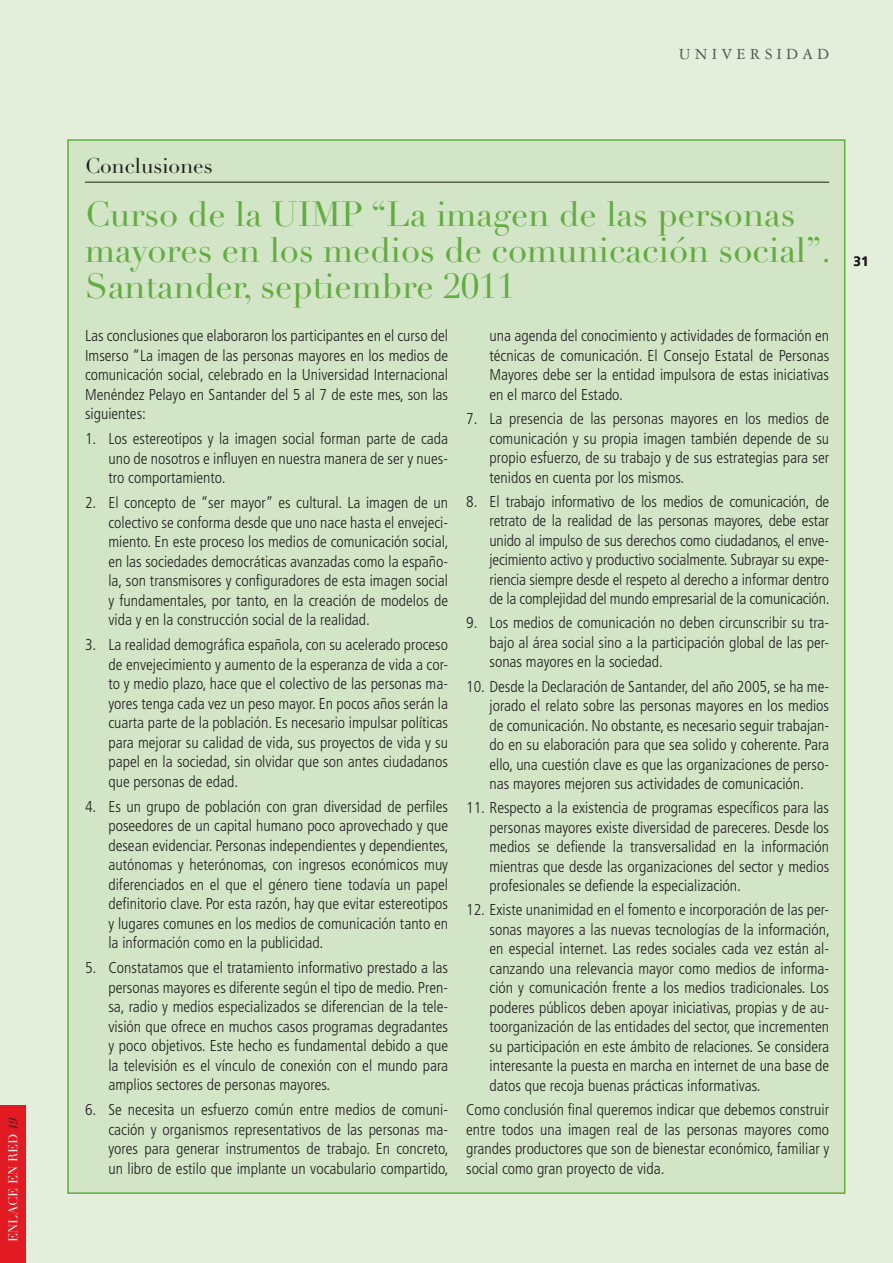
<style>
.page{position:relative;width:893px;height:1263px;background:#e3eedb}
.page>*{position:absolute;margin:0;border:0;box-sizing:border-box;transform-origin:0 0}
.t1{font:34.5px/36px "Didot LH";color:#61ad3e}
.t2{font:21px "Didot LH";color:#231f20}
.t3{font:16.5px "Garamond Three";letter-spacing:.25em;color:#57585a}
.t4{font:300 condensed 15.75px/19.5px "Frutiger";color:#231f20;text-align:justify}
.t5{font:700 13.5px "Frutiger";color:#231f20}
.t6{font:12.75px "Didot LH";letter-spacing:.205em;color:#fff}
.s1{font-style:italic;color:#231f20}
</style>
<div class="page">
<div style="left:67px;top:139px;width:778px;height:1055px;background:#d2e5c6;border:2px solid #61ad3e"></div>
<hr style="left:85px;top:182px;width:744px;height:1px;background:#231f20">
<div style="left:0;top:1106px;width:26px;height:157px;background:#e21a21"></div>
<p class="t6" style="left:6px;top:1242px;width:126px;rotate:-90deg">enlace en red <span class="s1">19</span></p>
<p class="t3" style="left:679px;top:45px;width:152px">UNIVERSIDAD</p>
<h2 class="t2" style="left:85px;top:153px;width:129px">Conclusiones</h2>
<h1 class="t1" style="left:85px;top:197px;width:211px">Curso de la UIM</h1>
<h1 class="t1" style="left:85px;top:197px;width:747px;text-indent:256px">P “La imagen de las personas mayores en los medios de comunicación social”.<br>Santander, septiembre 2011</h1>
<p class="t4" style="left:85px;top:326px;width:365px">Las conclusiones que elaboraron los participantes en el curso del Imserso “La imagen de las personas mayores en los medios de comunicación social, celebrado en la Universidad Internacional Menéndez Pelayo en Santander del 5 al 7 de este mes, son las siguientes:</p>
<p class="t4" style="left:108px;top:429px;width:341px;text-indent:-23px">1. Los estereotipos y la imagen social forman parte de cada uno de nosotros e influyen en nuestra manera de ser y nues&shy;tro comportamiento.</p>
<p class="t4" style="left:108px;top:493px;width:342px;text-indent:-23px">2. El concepto de “ser mayor” es cultural. La imagen de un colectivo se conforma desde que uno nace hasta el envejeci&shy;miento. En este proceso los medios de comunicación social, en las sociedades democráticas avanzadas como la españo&shy;la, son transmisores y configuradores de esta imagen social y fundamentales, por tanto, en la creación de modelos de vida y en la construcción social de la realidad.</p>
<p class="t4" style="left:108px;top:635px;width:341px;text-indent:-23px">3. La realidad demográfica española, con su acelerado proceso de envejecimiento y aumento de la esperanza de vida a cor&shy;to y medio plazo, hace que el colectivo de las personas ma&shy;yores tenga cada vez un peso mayor. En pocos años serán la cuarta parte de la población. Es necesario impulsar políticas para mejorar su calidad de vida, sus proyectos de vida y su papel en la sociedad, sin olvidar que son antes ciudadanos que personas de edad.</p>
<p class="t4" style="left:108px;top:797px;width:342px;text-indent:-23px">4. Es un grupo de población con gran diversidad de perfiles poseedores de un capital humano poco aprovechado y que desean evidenciar. Personas independientes y dependientes, autónomas y heterónomas, con ingresos económicos muy diferenciados en el que el género tiene todavía un papel definitorio clave. Por esta razón, hay que evitar estereotipos y lugares comunes en los medios de comunicación tanto en la información como en la publicidad.</p>
<p class="t4" style="left:108px;top:958px;width:341px;text-indent:-23px">5. Constatamos que el tratamiento informativo prestado a las personas mayores es diferente según el tipo de medio. Pren&shy;sa, radio y medios especializados se diferencian de la tele&shy;visión que ofrece en muchos casos programas degradantes y poco objetivos. Este hecho es fundamental debido a que la televisión es el vínculo de conexión con el mundo para amplios sectores de personas mayores.</p>
<p class="t4" style="left:108px;top:1100px;width:342px;text-indent:-23px">6. Se necesita un esfuerzo común entre medios de comuni&shy;cación y organismos representativos de las personas ma&shy;yores para generar instrumentos de trabajo. En concreto, un libro de estilo que implante un vocabulario compartido,</p>
<p class="t4" style="left:489px;top:326px;width:341px">una agenda del conocimiento y actividades de formación en técnicas de comunicación. El Consejo Estatal de Personas Mayores debe ser la entidad impulsora de estas iniciativas en el marco del Estado.</p>
<p class="t4" style="left:489px;top:409px;width:341px;text-indent:-23px">7. La presencia de las personas mayores en los medios de comunicación y su propia imagen también depende de su propio esfuerzo, de su trabajo y de sus estrategias para ser tenidos en cuenta por los mismos.</p>
<p class="t4" style="left:489px;top:492px;width:342px;text-indent:-23px">8. El trabajo informativo de los medios de comunicación, de retrato de la realidad de las personas mayores, debe estar unido al impulso de sus derechos como ciudadanos, el enve&shy;jecimiento activo y productivo socialmente. Subrayar su expe&shy;riencia siempre desde el respeto al derecho a informar dentro de la complejidad del mundo empresarial de la comunicación.</p>
<p class="t4" style="left:489px;top:613px;width:341px;text-indent:-23px">9. Los medios de comunicación no deben circunscribir su tra&shy;bajo al área social sino a la participación global de las per&shy;sonas mayores en la sociedad.</p>
<p class="t4" style="left:489px;top:676px;width:341px;text-indent:-23px">10. Desde la Declaración de Santander, del año 2005, se ha me&shy;jorado el relato sobre las personas mayores en los medios de comunicación. No obstante, es necesario seguir trabajan&shy;do en su elaboración para que sea solido y coherente. Para ello, una cuestión clave es que las organizaciones de perso&shy;nas mayores mejoren sus actividades de comunicación.</p>
<p class="t4" style="left:489px;top:798px;width:341px;text-indent:-23px">11. Respecto a la existencia de programas específicos para las personas mayores existe diversidad de pareceres. Desde los medios se defiende la transversalidad en la información mientras que desde las organizaciones del sector y medios profesionales se defiende la especialización.</p>
<p class="t4" style="left:489px;top:900px;width:342px;text-indent:-23px">12. Existe unanimidad en el fomento e incorporación de las per&shy;sonas mayores a las nuevas tecnologías de la información, en especial internet. Las redes sociales cada vez están al&shy;canzando una relevancia mayor como medios de informa&shy;ción y comunicación frente a los medios tradicionales. Los poderes públicos deben apoyar iniciativas, propias y de au&shy;toorganización de las entidades del sector, que incrementen su participación en este ámbito de relaciones. Se considera interesante la puesta en marcha en internet de una base de datos que recoja buenas prácticas informativas.</p>
<p class="t4" style="left:466px;top:1100px;width:365px">Como conclusión final queremos indicar que debemos construir entre todos una imagen real de las personas mayores como grandes productores que son de bienestar económico, familiar y social como gran proyecto de vida.</p>
<p class="t5" style="left:854px;top:253px;width:17px">31</p>
</div>
